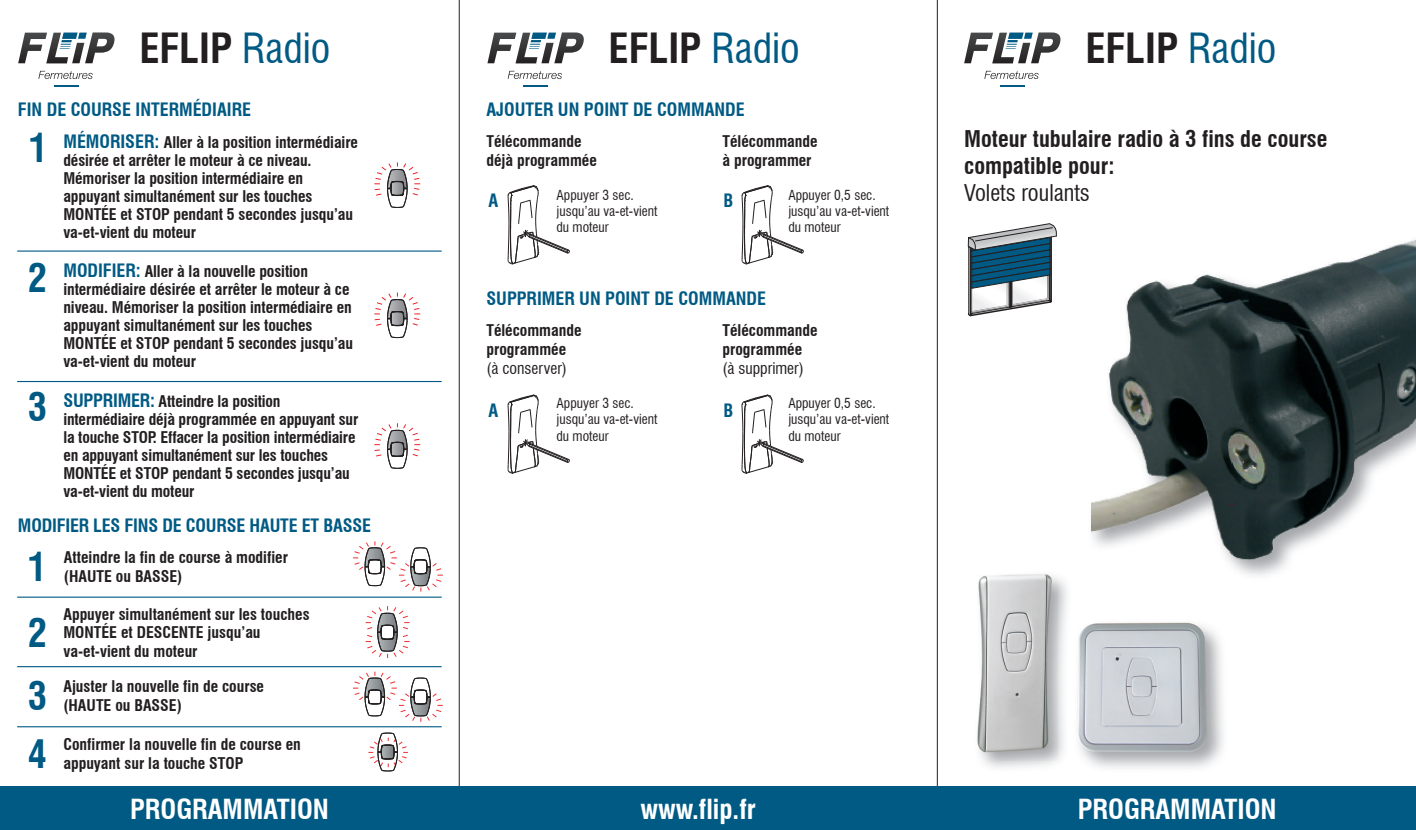
<style>
.page{position:relative;width:1416px;height:830px;background:#fff}
.page>*{position:absolute;margin:0;border:0;box-sizing:border-box;transform-origin:0 0}
.t1{font:700 condensed 40.5px "Swiss 721 BT";color:#231f20}
.t2{font:700 condensed 38.25px/58.5px "Swiss 721 BT";color:#005a84}
.t3{font:700 condensed 27px "Swiss 721 BT";color:#fff}
.t4{font:700 condensed 22.5px/27px "Swiss 721 BT";color:#231f20}
.t5{font:condensed 22.5px "Swiss 721 BT";color:#231f20}
.t6{font:700 condensed 18px "Swiss 721 BT";color:#005a84}
.t7{font:700 condensed 15.75px/18px "Swiss 721 BT";letter-spacing:-.005em;color:#231f20}
.t8{font:condensed 15.75px "Swiss 721 BT";color:#231f20}
.t9{font:condensed 13.5px/16.2px "Swiss 721 BT";color:#231f20}
.s1{font-weight:400;color:#005a84}
.s2{font-size:18px;color:#005a84}
</style>
<div class="page">
<svg style="left:508px;top:394px;width:62px;height:79px"></svg>
<svg style="left:742px;top:394px;width:61px;height:79px"></svg>
<svg style="left:508px;top:185px;width:62px;height:79px"></svg>
<svg style="left:742px;top:185px;width:62px;height:79px"></svg>
<hr style="left:459px;top:0;width:1px;height:829px;background:#231f20">
<hr style="left:937px;top:0;width:1px;height:829px;background:#231f20">
<div style="left:0;top:786px;width:1416px;height:43px;background:#005a84"></div>
<img style="left:1091px;top:239px;width:325px;height:337px">
<svg style="left:967px;top:223px;width:90px;height:93px"></svg>
<img style="left:983px;top:577px;width:84px;height:191px">
<img style="left:977px;top:574px;width:80px;height:186px">
<img style="left:1075px;top:620px;width:134px;height:135px">
<svg style="left:18px;top:32px;width:97px;height:31px"></svg>
<svg style="left:38px;top:71px;width:55px;height:8px"></svg>
<hr style="left:54px;top:85px;width:24px;height:2px;background:#005a84">
<svg style="left:374px;top:162px;width:46px;height:46px"></svg>
<hr style="left:17px;top:250px;width:425px;height:1px;background:#005a84">
<hr style="left:17px;top:381px;width:425px;height:1px;background:#005a84">
<svg style="left:374px;top:292px;width:46px;height:46px"></svg>
<svg style="left:374px;top:423px;width:46px;height:46px"></svg>
<hr style="left:17px;top:596px;width:425px;height:1px;background:#005a84">
<hr style="left:17px;top:665px;width:425px;height:2px;background:#005a84">
<hr style="left:17px;top:725px;width:425px;height:2px;background:#005a84">
<svg style="left:368px;top:732px;width:40px;height:39px"></svg>
<svg style="left:353px;top:541px;width:90px;height:50px"></svg>
<svg style="left:353px;top:671px;width:90px;height:50px"></svg>
<svg style="left:366px;top:606px;width:44px;height:51px"></svg>
<svg style="left:487px;top:32px;width:97px;height:31px"></svg>
<svg style="left:508px;top:71px;width:54px;height:8px"></svg>
<hr style="left:523px;top:85px;width:25px;height:2px;background:#005a84">
<svg style="left:964px;top:32px;width:97px;height:31px"></svg>
<svg style="left:984px;top:71px;width:55px;height:8px"></svg>
<hr style="left:1000px;top:85px;width:24px;height:2px;background:#005a84">
<h1 class="t1" style="left:139px;top:24px;width:193px">EFLIP <span class="s1">Radio</span></h1>
<h1 class="t1" style="left:609px;top:24px;width:193px">EFLIP <span class="s1">Radio</span></h1>
<h1 class="t1" style="left:1085px;top:24px;width:193px">EFLIP <span class="s1">Radio</span></h1>
<p class="t6" style="left:18px;top:98px;width:235px">FIN DE COURSE INTERMÉDIAIRE</p>
<p class="t6" style="left:486px;top:98px;width:260px">AJOUTER UN POINT DE COMMANDE</p>
<h2 class="t2" style="left:29px;top:119px;width:21px">1</h2>
<h2 class="t2" style="left:28px;top:249px;width:21px">2</h2>
<h2 class="t2" style="left:28px;top:378px;width:21px">3</h2>
<p class="t7" style="left:63px;top:133px;width:296px"><span class="s2">MÉMORISER:</span> Aller à la position intermédiaire désirée et arrêter le moteur à ce niveau.<br>Mémoriser la position intermédiaire en appuyant simultanément sur les touches MONTÉE et STOP pendant 5 secondes jusqu’au va-et-vient du moteur</p>
<p class="t7" style="left:63px;top:262px;width:291px"><span class="s2">MODIFIER:</span> Aller à la nouvelle position intermédiaire désirée et arrêter le moteur à ce niveau. Mémoriser la position intermédiaire en appuyant simultanément sur les touches MONTÉE et STOP pendant 5 secondes jusqu’au va-et-vient du moteur</p>
<p class="t7" style="left:63px;top:392px;width:297px"><span class="s2">SUPPRIMER:</span> Atteindre la position intermédiaire déjà programmée en appuyant sur la touche STOP. Effacer la position intermédiaire en appuyant simultanément sur les touches MONTÉE et STOP pendant 5 secondes jusqu’au va-et-vient du moteur</p>
<p class="t6" style="left:18px;top:514px;width:355px">MODIFIER LES FINS DE COURSE HAUTE ET BASSE</p>
<h2 class="t2" style="left:28px;top:537px;width:21px">1</h2>
<h2 class="t2" style="left:28px;top:603px;width:21px">2</h2>
<h2 class="t2" style="left:28px;top:666px;width:21px">3<br>4</h2>
<p class="t7" style="left:64px;top:547px;width:226px;line-height:18.9px">Atteindre la fin de course à modifier (HAUTE ou BASSE)</p>
<p class="t7" style="left:63px;top:604px;width:248px;line-height:18.9px">Appuyer simultanément sur les touches<br>MONTÉE et DESCENTE jusqu’au va-et-vient du moteur</p>
<p class="t7" style="left:63px;top:676px;width:202px;line-height:18.9px">Ajuster la nouvelle fin de course (HAUTE ou BASSE)</p>
<p class="t7" style="left:63px;top:734px;width:239px;line-height:18.9px">Confirmer la nouvelle fin de course en appuyant sur la touche STOP</p>
<p class="t7" style="left:486px;top:132px;width:112px;line-height:18.9px">Télécommande déjà programmée</p>
<p class="t7" style="left:722px;top:132px;width:97px;line-height:18.9px">Télécommande à programmer</p>
<p class="t6" style="left:724px;top:189px;width:11px">B</p>
<p class="t9" style="left:556px;top:186px;width:102px">Appuyer 3 sec. jusqu’au va-et-vient du moteur</p>
<p class="t9" style="left:788px;top:186px;width:102px">Appuyer 0,5 sec. jusqu’au va-et-vient du moteur</p>
<p class="t6" style="left:488px;top:189px;width:11px">A</p>
<p class="t6" style="left:486px;top:288px;width:281px">SUPPRIMER UN POINT DE COMMANDE</p>
<p class="t7" style="left:486px;top:321px;width:97px;line-height:18.9px">Télécommande programmée</p>
<p class="t8" style="left:486px;top:359px;width:82px">(à conserver)</p>
<p class="t6" style="left:488px;top:399px;width:11px">A</p>
<p class="t9" style="left:556px;top:395px;width:102px">Appuyer 3 sec. jusqu’au va-et-vient du moteur</p>
<p class="t7" style="left:722px;top:321px;width:97px;line-height:18.9px">Télécommande programmée</p>
<p class="t8" style="left:722px;top:359px;width:83px">(à supprimer)</p>
<p class="t6" style="left:724px;top:399px;width:11px">B</p>
<p class="t9" style="left:788px;top:395px;width:102px">Appuyer 0,5 sec. jusqu’au va-et-vient du moteur</p>
<h3 class="t4" style="left:964px;top:125px;width:365px">Moteur tubulaire radio à 3 fins de course compatible pour:</h3>
<h3 class="t5" style="left:964px;top:179px;width:127px">Volets roulants</h3>
<h3 class="t3" style="left:130px;top:792px;width:200px">PROGRAMMATION</h3>
<h3 class="t3" style="left:640px;top:792px;width:117px">www.flip.fr</h3>
<h3 class="t3" style="left:1078px;top:792px;width:200px">PROGRAMMATION</h3>
</div>
